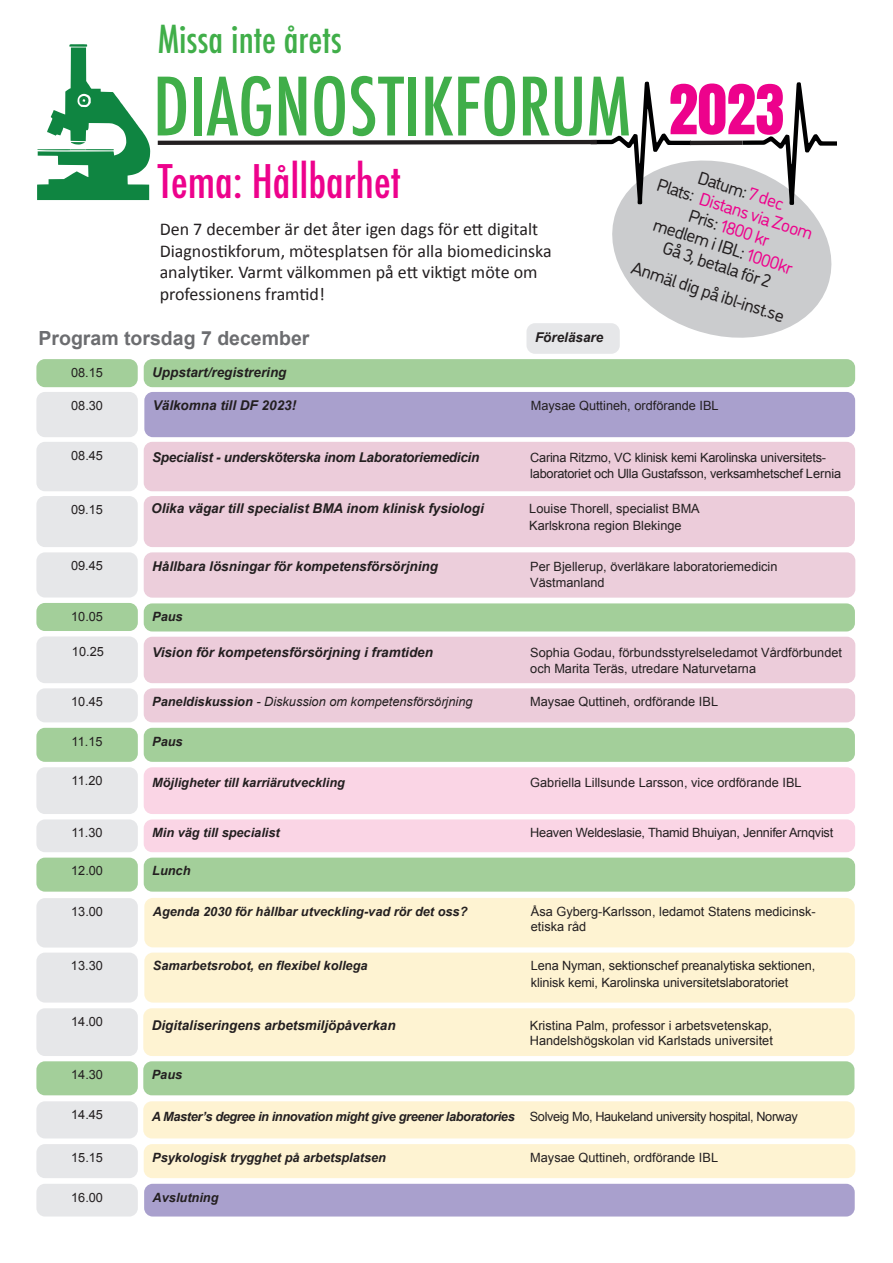
<style>
.page{position:relative;width:893px;height:1263px;background:#fff}
.page>*{position:absolute;margin:0;border:0;box-sizing:border-box;transform-origin:0 0}
.t1{font:500 condensed 78px "Futura";color:#40ae49}
.t2{font:58.5px "Anton";color:#ed028c}
.t3{font:500 condensed 45px "Futura";color:#ed028c}
.t4{font:500 condensed 37.5px "Futura";color:#40ae49}
.t5{font:700 19.5px "Arial";color:#6c6d70}
.t6{font:18px/21.6px "Calibri";color:#231f20}
.t7{font:18px/19.5px "DI Nosaur";color:#231f20;text-align:center}
.t8{font:italic 700 13.5px "Arial";color:#231f20}
.t9{font:italic 700 13.5px "Arial";letter-spacing:-.02em;color:#231f20}
.t10{font:12.75px/16.5px "Arial";color:#231f20}
.t11{font:italic 700 12.75px "Arial";color:#231f20}
.t12{font:12.75px/16.5px "Arial";letter-spacing:-.02em;color:#231f20}
.t13{font:italic 700 12.75px "Arial";letter-spacing:-.03em;color:#231f20}
.t14{font:italic 12.75px "Arial";color:#231f20}
.s1{color:#ed028c}
.s2{font-weight:700}
.s3{font-weight:400;font-style:normal}
</style>
<div class="page">
<svg style="left:612px;top:160px;width:220px;height:178px;fill:#cbccce"></svg>
<div style="left:144px;top:392px;width:711px;height:45px;background:#a9a0cd;border-radius:9px"></div>
<div style="left:144px;top:688px;width:711px;height:34px;background:#ecccda;border-radius:9px"></div>
<div style="left:144px;top:819px;width:711px;height:33px;background:#fad5e5;border-radius:9px"></div>
<div style="left:144px;top:442px;width:711px;height:49px;background:#ecccda;border-radius:9px"></div>
<div style="left:144px;top:767px;width:711px;height:47px;background:#fad5e5;border-radius:9px"></div>
<div style="left:144px;top:728px;width:711px;height:34px;background:#a3cf9a;border-radius:9px"></div>
<div style="left:36px;top:442px;width:102px;height:49px;background:#e6e7e9;border-radius:9px"></div>
<div style="left:36px;top:496px;width:102px;height:51px;background:#e6e7e9;border-radius:9px"></div>
<div style="left:36px;top:603px;width:102px;height:28px;background:#a3cf9a;border-radius:9px"></div>
<div style="left:36px;top:688px;width:102px;height:34px;background:#e6e7e9;border-radius:9px"></div>
<div style="left:36px;top:767px;width:102px;height:47px;background:#e6e7e9;border-radius:9px"></div>
<div style="left:36px;top:728px;width:102px;height:34px;background:#a3cf9a;border-radius:9px"></div>
<div style="left:36px;top:819px;width:102px;height:33px;background:#e6e7e9;border-radius:9px"></div>
<div style="left:36px;top:952px;width:102px;height:50px;background:#e6e7e9;border-radius:9px"></div>
<div style="left:144px;top:496px;width:711px;height:51px;background:#ecccda;border-radius:9px"></div>
<div style="left:36px;top:1008px;width:102px;height:48px;background:#e6e7e9;border-radius:9px"></div>
<div style="left:144px;top:1184px;width:711px;height:32px;background:#a9a0cd;border-radius:9px"></div>
<div style="left:36px;top:898px;width:102px;height:49px;background:#e6e7e9;border-radius:9px"></div>
<div style="left:36px;top:858px;width:102px;height:34px;background:#a3cf9a;border-radius:9px"></div>
<div style="left:144px;top:858px;width:711px;height:34px;background:#a3cf9a;border-radius:9px"></div>
<div style="left:144px;top:603px;width:711px;height:28px;background:#a3cf9a;border-radius:9px"></div>
<div style="left:36px;top:636px;width:102px;height:47px;background:#e6e7e9;border-radius:9px"></div>
<div style="left:36px;top:392px;width:102px;height:45px;background:#e6e7e9;border-radius:9px"></div>
<div style="left:144px;top:359px;width:711px;height:28px;background:#a3cf9a;border-radius:9px"></div>
<div style="left:144px;top:637px;width:711px;height:46px;background:#ecccda;border-radius:9px"></div>
<div style="left:143px;top:1101px;width:712px;height:37px;background:#fef3d2;border-radius:9px"></div>
<div style="left:143px;top:1008px;width:712px;height:48px;background:#fef3d2;border-radius:9px"></div>
<div style="left:144px;top:1144px;width:711px;height:34px;background:#fef3d2;border-radius:9px"></div>
<div style="left:36px;top:1061px;width:102px;height:34px;background:#a3cf9a;border-radius:9px"></div>
<div style="left:526px;top:323px;width:94px;height:31px;background:#e6e7e9;border-radius:9px"></div>
<div style="left:144px;top:552px;width:711px;height:46px;background:#eccedb;border-radius:9px"></div>
<div style="left:36px;top:552px;width:102px;height:45px;background:#e6e7e9;border-radius:9px"></div>
<svg style="left:743px;top:82px;width:94px;height:130px"></svg>
<svg style="left:37px;top:44px;width:654px;height:167px"></svg>
<hr style="left:690px;top:141px;width:53px;height:4px;background:#231f20">
<div style="left:144px;top:898px;width:711px;height:49px;background:#fef3d2;border-radius:9px"></div>
<div style="left:144px;top:952px;width:711px;height:50px;background:#fef3d2;border-radius:9px"></div>
<div style="left:143px;top:1061px;width:711px;height:34px;background:#a3cf9a;border-radius:9px"></div>
<div style="left:36px;top:1101px;width:102px;height:37px;background:#e6e7e9;border-radius:9px"></div>
<div style="left:36px;top:1144px;width:102px;height:34px;background:#e6e7e9;border-radius:9px"></div>
<div style="left:36px;top:1184px;width:102px;height:32px;background:#e6e7e9;border-radius:9px"></div>
<div style="left:36px;top:359px;width:102px;height:28px;background:#a3cf9a;border-radius:9px"></div>
<h3 class="t4" style="left:158px;top:15px;width:186px">Missa inte årets</h3>
<h1 class="t1" style="left:153px;top:57px;width:479px">DIAGNOSTIKFORUM</h1>
<h3 class="t3" style="left:158px;top:153px;width:245px">Tema: Hållbarhet</h3>
<h2 class="t2" style="left:669px;top:80px;width:117px">2023</h2>
<h3 class="t7" style="left:667px;top:155px;width:165px;rotate:18deg">Datum: <span class="s1">7 dec<br></span>Plats: <span class="s1">Distans via Zoom<br></span>Pris: <span class="s1">1800 kr<br></span>medlem i IBL: <span class="s1">1000kr<br></span>Gå 3, betala för 2</h3>
<h3 class="t6" style="left:160px;top:218px;width:394px">Den 7 december är det åter igen dags för ett digitalt Diagnostikforum, mötesplatsen för alla biomedicinska analytiker. Varmt välkommen på ett viktigt möte om professionens framtid!</h3>
<h3 class="t7" style="left:635px;top:257px;width:161px;rotate:18deg">Anmäl dig på ibl-inst.se</h3>
<h3 class="t5" style="left:39px;top:325px;width:272px">Program torsdag 7 december</h3>
<p class="t10" style="left:71px;top:364px;width:33px">08.15</p>
<p class="t8" style="left:152px;top:364px;width:136px">Uppstart/registrering</p>
<p class="t8" style="left:535px;top:328px;width:70px">Föreläsare</p>
<p class="t10" style="left:71px;top:397px;width:33px">08.30</p>
<p class="t8" style="left:153px;top:397px;width:145px">Välkomna till DF 2023!</p>
<p class="t10" style="left:531px;top:398px;width:189px">Maysae Quttineh, ordförande IBL</p>
<p class="t10" style="left:71px;top:447px;width:33px">08.45</p>
<p class="t9" style="left:152px;top:448px;width:329px">Specialist - undersköterska inom Laboratoriemedicin</p>
<p class="t12" style="left:530px;top:449px;width:313px">Carina Ritzmo, VC klinisk kemi Karolinska universitets&shy;laboratoriet och Ulla Gustafsson, verksamhetschef Lernia</p>
<p class="t10" style="left:71px;top:501px;width:33px">09.15</p>
<p class="t8" style="left:151px;top:500px;width:334px">Olika vägar till specialist BMA inom klinisk fysiologi</p>
<p class="t10" style="left:529px;top:501px;width:172px">Louise Thorell, specialist BMA<br>Karlskrona region Blekinge</p>
<p class="t10" style="left:71px;top:558px;width:33px">09.45</p>
<p class="t8" style="left:152px;top:557px;width:287px">Hållbara lösningar för kompetensförsörjning</p>
<p class="t10" style="left:530px;top:558px;width:249px">Per Bjellerup, överläkare laboratoriemedicin<br>Västmanland</p>
<p class="t10" style="left:71px;top:608px;width:33px">10.05</p>
<p class="t11" style="left:152px;top:608px;width:32px">Paus</p>
<p class="t10" style="left:72px;top:643px;width:33px">10.25</p>
<p class="t8" style="left:152px;top:643px;width:282px">Vision för kompetensförsörjning i framtiden</p>
<p class="t10" style="left:530px;top:644px;width:313px">Sophia Godau, förbundsstyrelseledamot Vårdförbundet och Marita Teräs, utredare Naturvetarna</p>
<p class="t10" style="left:71px;top:693px;width:33px">10.45</p>
<p class="t14" style="left:152px;top:693px;width:322px"><span class="s2">Paneldiskussion</span> - Diskussion om kompetensförsörjning</p>
<p class="t10" style="left:530px;top:693px;width:189px">Maysae Quttineh, ordförande IBL</p>
<p class="t10" style="left:72px;top:733px;width:32px">11.15</p>
<p class="t11" style="left:152px;top:733px;width:32px">Paus</p>
<p class="t10" style="left:72px;top:772px;width:32px">11.20</p>
<p class="t11" style="left:152px;top:774px;width:194px">Möjligheter till karriärutveckling</p>
<p class="t10" style="left:530px;top:774px;width:273px">Gabriella Lillsunde Larsson, vice ordförande IBL</p>
<p class="t10" style="left:72px;top:825px;width:32px">11.30</p>
<p class="t11" style="left:152px;top:824px;width:129px">Min väg till specialist</p>
<p class="t12" style="left:530px;top:825px;width:305px">Heaven Weldeslasie, Thamid Bhuiyan, Jennifer Arnqvist</p>
<p class="t10" style="left:71px;top:863px;width:33px">12.00</p>
<p class="t11" style="left:152px;top:863px;width:40px">Lunch</p>
<p class="t10" style="left:71px;top:903px;width:33px">13.00</p>
<p class="t10" style="left:71px;top:958px;width:33px">13.30</p>
<p class="t11" style="left:153px;top:903px;width:316px">Agenda 2030 för hållbar utveckling-vad rör det oss?</p>
<p class="t10" style="left:531px;top:904px;width:286px;line-height:15.3px">Åsa Gyberg-Karlsson, ledamot Statens medicinsk&shy;etiska råd</p>
<p class="t11" style="left:153px;top:958px;width:216px">Samarbetsrobot, en flexibel kollega</p>
<p class="t10" style="left:531px;top:958px;width:286px">Lena Nyman, sektionschef preanalytiska sektionen, klinisk kemi, Karolinska universitetslaboratoriet</p>
<p class="t10" style="left:71px;top:1013px;width:33px">14.00</p>
<p class="t8" style="left:152px;top:1016px;width:245px">Digitaliseringens arbetsmiljöpåverkan</p>
<p class="t10" style="left:530px;top:1018px;width:245px;line-height:15.3px">Kristina Palm, professor i arbetsvetenskap,<br>Handelshögskolan vid Karlstads universitet</p>
<p class="t10" style="left:71px;top:1066px;width:33px">14.30</p>
<p class="t11" style="left:152px;top:1066px;width:32px">Paus</p>
<p class="t10" style="left:71px;top:1106px;width:33px">14.45</p>
<p class="t10" style="left:71px;top:1149px;width:33px">15.15</p>
<p class="t10" style="left:71px;top:1189px;width:33px">16.00</p>
<p class="t13" style="left:152px;top:1108px;width:647px">A Master’s degree in innovation might give greener laboratories <span class="s3">Solveig Mo, Haukeland university hospital, Norway</span></p>
<p class="t11" style="left:152px;top:1150px;width:235px">Psykologisk trygghet på arbetsplatsen</p>
<p class="t10" style="left:530px;top:1150px;width:189px">Maysae Quttineh, ordförande IBL</p>
<p class="t11" style="left:153px;top:1189px;width:67px">Avslutning</p>
</div>
